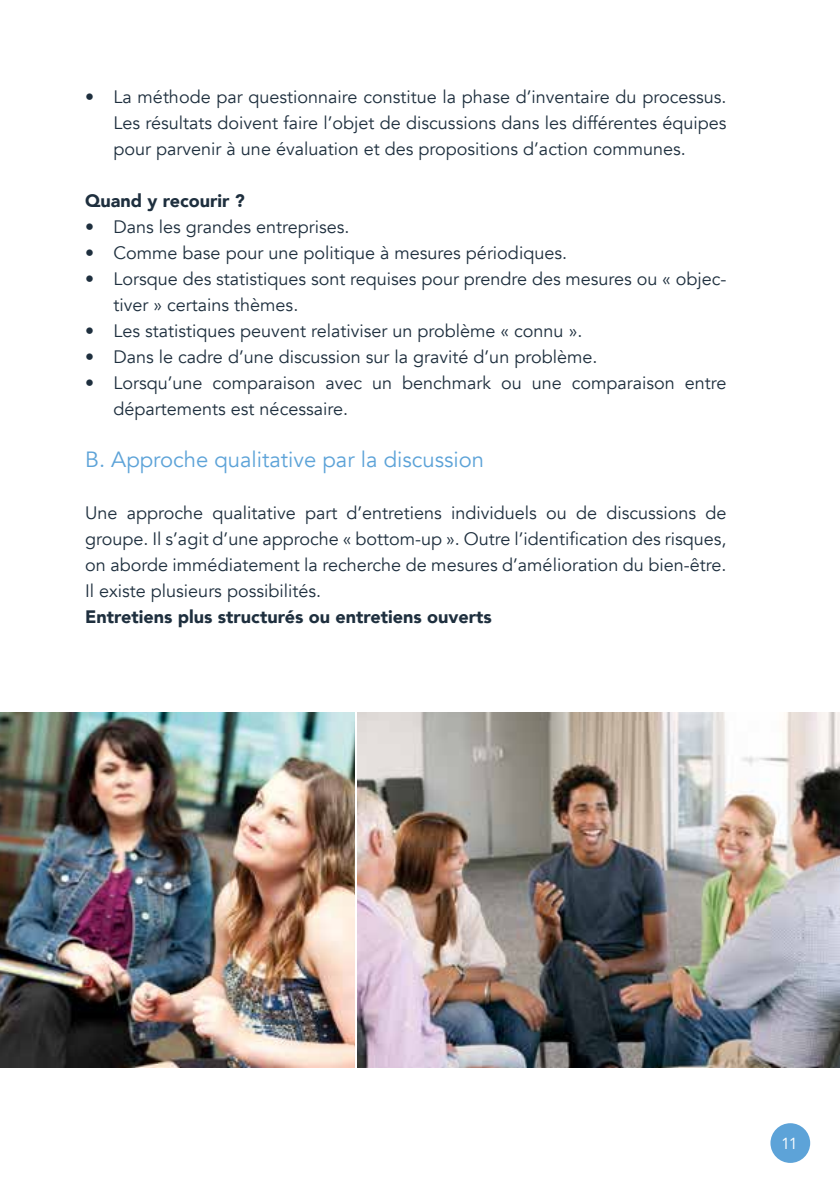
<style>
.page{position:relative;width:840px;height:1191px;background:#fff}
.page>*{position:absolute;margin:0;border:0;box-sizing:border-box;transform-origin:0 0}
.t1{font:22px "Avenir";color:#5da3d8}
.t2{font:18px/26px "Avenir";color:#1e2f3e;text-align:justify}
.t3{font:900 18px "Avenir";color:#1e2f3e}
.t4{font:16px "Avenir";color:#fff}
</style>
<div class="page">
<div style="left:770px;top:1123px;width:39px;height:39px;background:#5da3d8;border-radius:50%"></div>
<img style="left:0;top:712px;width:354px;height:356px">
<img style="left:357px;top:712px;width:482px;height:356px">
<p class="t2" style="left:113px;top:84px;width:614px;text-indent:-28px">• La méthode par questionnaire constitue la phase d’inventaire du processus.<br>Les résultats doivent faire l’objet de discussions dans les différentes équipes pour parvenir à une évaluation et des propositions d’action communes.</p>
<p class="t3" style="left:85px;top:185px;width:161px">Quand y recourir ?</p>
<p class="t2" style="left:85px;top:214px;width:266px">• Dans les grandes entreprises.</p>
<p class="t2" style="left:85px;top:240px;width:483px">• Comme base pour une politique à mesures périodiques.</p>
<p class="t2" style="left:113px;top:266px;width:614px;text-indent:-28px">• Lorsque des statistiques sont requises pour prendre des mesures ou « objec&shy;tiver » certains thèmes.</p>
<p class="t2" style="left:85px;top:318px;width:498px">• Les statistiques peuvent relativiser un problème « connu ».</p>
<p class="t2" style="left:85px;top:344px;width:513px">• Dans le cadre d’une discussion sur la gravité d’un problème.</p>
<p class="t2" style="left:113px;top:370px;width:614px;text-indent:-28px">• Lorsqu’une comparaison avec un benchmark ou une comparaison entre départements est nécessaire.</p>
<p class="t1" style="left:85px;top:446px;width:400px">B. Approche qualitative par la discussion</p>
<p class="t2" style="left:85px;top:500px;width:642px">Une approche qualitative part d’entretiens individuels ou de discussions de groupe. Il s’agit d’une approche « bottom-up ». Outre l’identification des risques, on aborde immédiatement la recherche de mesures d’amélioration du bien-être.<br>Il existe plusieurs possibilités.</p>
<p class="t3" style="left:85px;top:601px;width:408px">Entretiens plus structurés ou entretiens ouverts</p>
<p class="t4" style="left:780px;top:1134px;width:18px">11</p>
</div>
